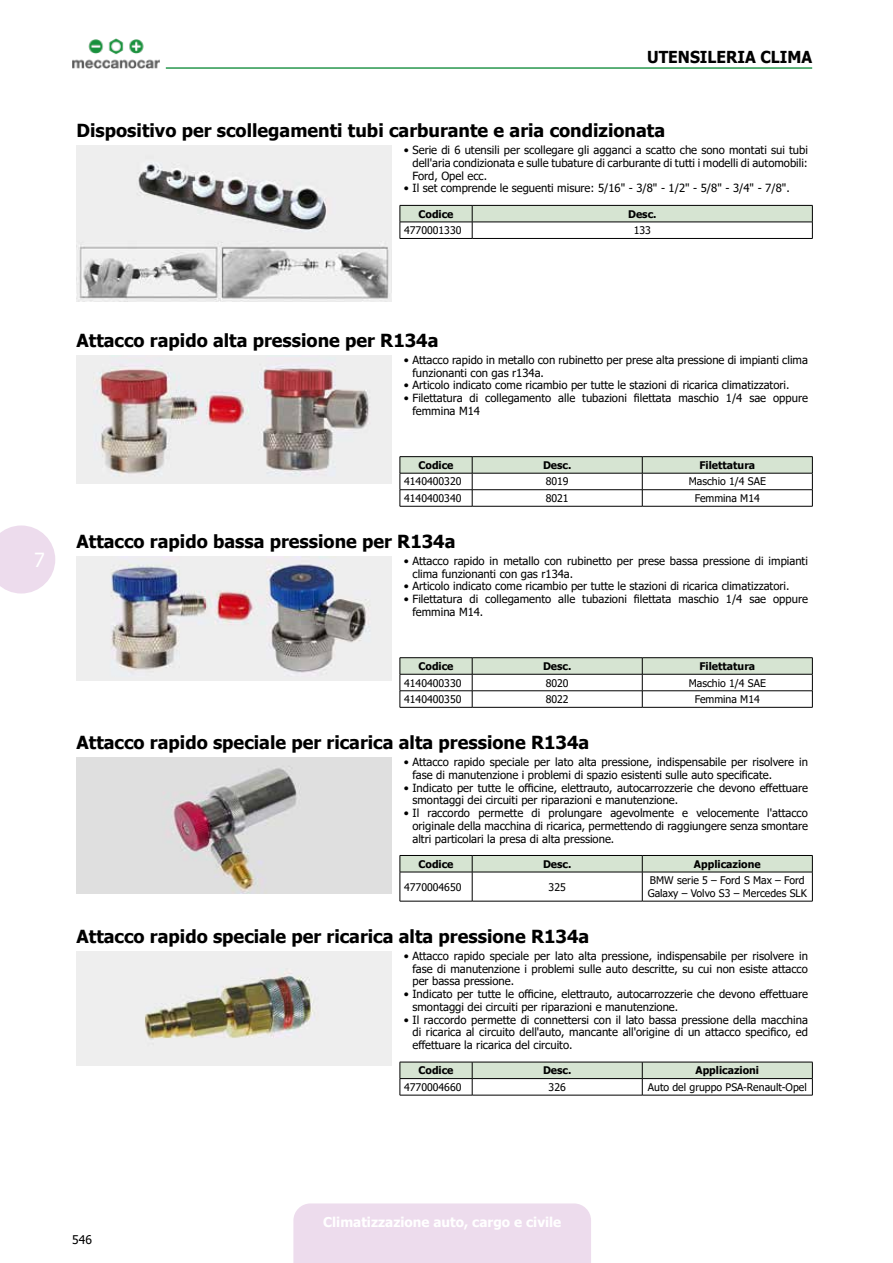
<style>
.page{position:relative;width:893px;height:1263px;background:#fff}
.page>*{position:absolute;margin:0;border:0;box-sizing:border-box;transform-origin:0 0}
.t1{font:19.5px "Tahoma";color:#fff}
.t2{font:700 18px "Tahoma";color:#000}
.t3{font:700 16.5px "Tahoma";color:#000;scale:.95 1}
.t4{font:700 13.5px "Tahoma";color:#fff}
.t5{font:12px "Tahoma";color:#000}
.t6{font:11.25px/12.8px "Tahoma";color:#000}
.t7{font:10.5px/12.6px "Tahoma";color:#000}
.t8{font:700 10.5px "Tahoma";color:#000}
</style>
<div class="page">
<div style="left:293px;top:1203px;width:298px;height:60px;background:#eddced"></div>
<svg style="left:0;top:525px;width:55px;height:68px"></svg>
<img style="left:72px;top:38px;width:87px;height:31px">
<hr style="left:166px;top:67px;width:646px;height:2px;background:#28974e">
<img style="left:77px;top:146px;width:314px;height:155px">
<svg style="left:400px;top:205px;width:413px;height:33px"></svg>
<hr style="left:400px;top:238px;width:72px;height:1px;background:#000">
<hr style="left:472px;top:238px;width:341px;height:1px;background:#000">
<img style="left:77px;top:355px;width:314px;height:128px">
<hr style="left:400px;top:456px;width:72px;height:1px;background:#000">
<hr style="left:472px;top:456px;width:170px;height:1px;background:#000">
<hr style="left:642px;top:456px;width:171px;height:1px;background:#000">
<svg style="left:400px;top:457px;width:413px;height:49px"></svg>
<hr style="left:400px;top:506px;width:72px;height:1px;background:#000">
<hr style="left:472px;top:506px;width:170px;height:1px;background:#000">
<hr style="left:642px;top:506px;width:171px;height:1px;background:#000">
<img style="left:77px;top:556px;width:314px;height:125px">
<hr style="left:400px;top:657px;width:72px;height:1px;background:#000">
<hr style="left:472px;top:657px;width:170px;height:1px;background:#000">
<hr style="left:642px;top:657px;width:171px;height:1px;background:#000">
<svg style="left:400px;top:658px;width:413px;height:49px"></svg>
<hr style="left:400px;top:707px;width:72px;height:1px;background:#000">
<hr style="left:472px;top:707px;width:170px;height:1px;background:#000">
<hr style="left:642px;top:707px;width:171px;height:1px;background:#000">
<img style="left:77px;top:757px;width:314px;height:137px">
<svg style="left:400px;top:855px;width:413px;height:46px"></svg>
<hr style="left:400px;top:901px;width:72px;height:1px;background:#000">
<hr style="left:472px;top:901px;width:170px;height:1px;background:#000">
<hr style="left:642px;top:901px;width:171px;height:1px;background:#000">
<img style="left:77px;top:951px;width:314px;height:114px">
<svg style="left:400px;top:1062px;width:413px;height:33px"></svg>
<hr style="left:400px;top:1095px;width:72px;height:1px;background:#000">
<hr style="left:472px;top:1095px;width:170px;height:1px;background:#000">
<hr style="left:642px;top:1095px;width:171px;height:1px;background:#000">
<h3 class="t3" style="left:647px;top:45px;width:162px">Utensileria clima</h3>
<h2 class="t2" style="left:77px;top:118px;width:590px">Dispositivo per scollegamenti tubi carburante e aria condizionata</h2>
<p class="t6" style="left:412px;top:144px;width:397px;text-align:justify;text-indent:-9px">• Serie di 6 utensili per scollegare gli agganci a scatto che sono montati sui tubi dell'aria condizionata e sulle tubature di carburante di tutti i modelli di automobili:<br>Ford, Opel ecc.</p>
<p class="t6" style="left:404px;top:183px;width:387px">• Il set comprende le seguenti misure: 5/16" - 3/8" - 1/2" - 5/8" - 3/4" - 7/8".</p>
<p class="t8" style="left:418px;top:206px;width:37px">Codice</p>
<p class="t8" style="left:628px;top:206px;width:30px">Desc.</p>
<p class="t7" style="left:404px;top:225px;width:59px">4770001330</p>
<p class="t7" style="left:634px;top:225px;width:19px">133</p>
<h1 class="t1" style="left:34px;top:547px;width:12px">7</h1>
<h2 class="t2" style="left:77px;top:328px;width:363px">Attacco rapido alta pressione per R134a</h2>
<p class="t6" style="left:412px;top:354px;width:397px;text-indent:-9px">• Attacco rapido in metallo con rubinetto per prese alta pressione di impianti clima funzionanti con gas r134a.</p>
<p class="t6" style="left:404px;top:380px;width:387px">• Articolo indicato come ricambio per tutte le stazioni di ricarica climatizzatori.</p>
<p class="t6" style="left:412px;top:392px;width:397px;text-indent:-9px">• Filettatura di collegamento alle tubazioni filettata maschio 1/4 sae oppure femmina M14</p>
<p class="t8" style="left:418px;top:458px;width:37px">Codice</p>
<p class="t8" style="left:543px;top:458px;width:30px">Desc.</p>
<p class="t8" style="left:699px;top:458px;width:57px">Filettatura</p>
<p class="t7" style="left:404px;top:476px;width:59px">4140400320</p>
<p class="t7" style="left:546px;top:476px;width:24px">8019</p>
<p class="t7" style="left:689px;top:476px;width:79px">Maschio 1/4 SAE</p>
<p class="t7" style="left:404px;top:492px;width:59px">4140400340</p>
<p class="t7" style="left:546px;top:492px;width:24px">8021</p>
<p class="t7" style="left:695px;top:492px;width:67px">Femmina M14</p>
<h2 class="t2" style="left:77px;top:529px;width:380px">Attacco rapido bassa pressione per R134a</h2>
<p class="t6" style="left:412px;top:555px;width:397px;text-indent:-9px">• Attacco rapido in metallo con rubinetto per prese bassa pressione di impianti clima funzionanti con gas r134a.</p>
<p class="t6" style="left:404px;top:581px;width:387px">• Articolo indicato come ricambio per tutte le stazioni di ricarica climatizzatori.</p>
<p class="t6" style="left:412px;top:593px;width:397px;text-indent:-9px">• Filettatura di collegamento alle tubazioni filettata maschio 1/4 sae oppure femmina M14.</p>
<p class="t8" style="left:418px;top:659px;width:37px">Codice</p>
<p class="t8" style="left:543px;top:659px;width:30px">Desc.</p>
<p class="t8" style="left:699px;top:659px;width:57px">Filettatura</p>
<p class="t7" style="left:404px;top:677px;width:59px">4140400330</p>
<p class="t7" style="left:546px;top:677px;width:24px">8020</p>
<p class="t7" style="left:689px;top:677px;width:79px">Maschio 1/4 SAE</p>
<p class="t7" style="left:404px;top:693px;width:59px">4140400350</p>
<p class="t7" style="left:546px;top:693px;width:24px">8022</p>
<p class="t7" style="left:695px;top:693px;width:67px">Femmina M14</p>
<h2 class="t2" style="left:77px;top:730px;width:514px">Attacco rapido speciale per ricarica alta pressione R134a</h2>
<p class="t6" style="left:412px;top:756px;width:397px;text-indent:-9px">• Attacco rapido speciale per lato alta pressione, indispensabile per risolvere in fase di manutenzione i problemi di spazio esistenti sulle auto specificate.</p>
<p class="t6" style="left:412px;top:782px;width:397px;text-indent:-9px">• Indicato per tutte le officine, elettrauto, autocarrozzerie che devono effettuare smontaggi dei circuiti per riparazioni e manutenzione.</p>
<p class="t6" style="left:412px;top:807px;width:397px;text-align:justify;text-indent:-9px">• Il raccordo permette di prolungare agevolmente e velocemente l'attacco originale della macchina di ricarica, permettendo di raggiungere senza smontare altri particolari la presa di alta pressione.</p>
<p class="t8" style="left:418px;top:856px;width:37px">Codice</p>
<p class="t8" style="left:543px;top:856px;width:30px">Desc.</p>
<p class="t8" style="left:694px;top:856px;width:68px">Applicazione</p>
<p class="t7" style="left:404px;top:881px;width:59px">4770004650</p>
<p class="t7" style="left:549px;top:881px;width:19px">325</p>
<p class="t7" style="left:648px;top:875px;width:161px">BMW serie 5 – Ford S Max – Ford<br>Galaxy – Volvo S3 – Mercedes SLK</p>
<h2 class="t2" style="left:77px;top:923px;width:514px">Attacco rapido speciale per ricarica alta pressione R134a</h2>
<p class="t6" style="left:412px;top:950px;width:397px;text-align:justify;text-indent:-9px">• Attacco rapido speciale per lato alta pressione, indispensabile per risolvere in fase di manutenzione i problemi sulle auto descritte, su cui non esiste attacco per bassa pressione.</p>
<p class="t6" style="left:412px;top:988px;width:397px;text-indent:-9px">• Indicato per tutte le officine, elettrauto, autocarrozzerie che devono effettuare smontaggi dei circuiti per riparazioni e manutenzione.</p>
<p class="t6" style="left:412px;top:1014px;width:397px;text-align:justify;text-indent:-9px">• Il raccordo permette di connettersi con il lato bassa pressione della macchina di ricarica al circuito dell'auto, mancante all'origine di un attacco specifico, ed effettuare la ricarica del circuito.</p>
<p class="t8" style="left:418px;top:1063px;width:37px">Codice</p>
<p class="t8" style="left:543px;top:1063px;width:30px">Desc.</p>
<p class="t8" style="left:695px;top:1063px;width:65px">Applicazioni</p>
<p class="t7" style="left:404px;top:1081px;width:59px">4770004660</p>
<p class="t7" style="left:549px;top:1081px;width:19px">326</p>
<p class="t7" style="left:648px;top:1081px;width:160px">Auto del gruppo PSA-Renault-Opel</p>
<p class="t5" style="left:72px;top:1231px;width:21px">546</p>
<p class="t4" style="left:323px;top:1212px;width:240px">Climatizzazione auto, cargo e civile</p>
</div>
